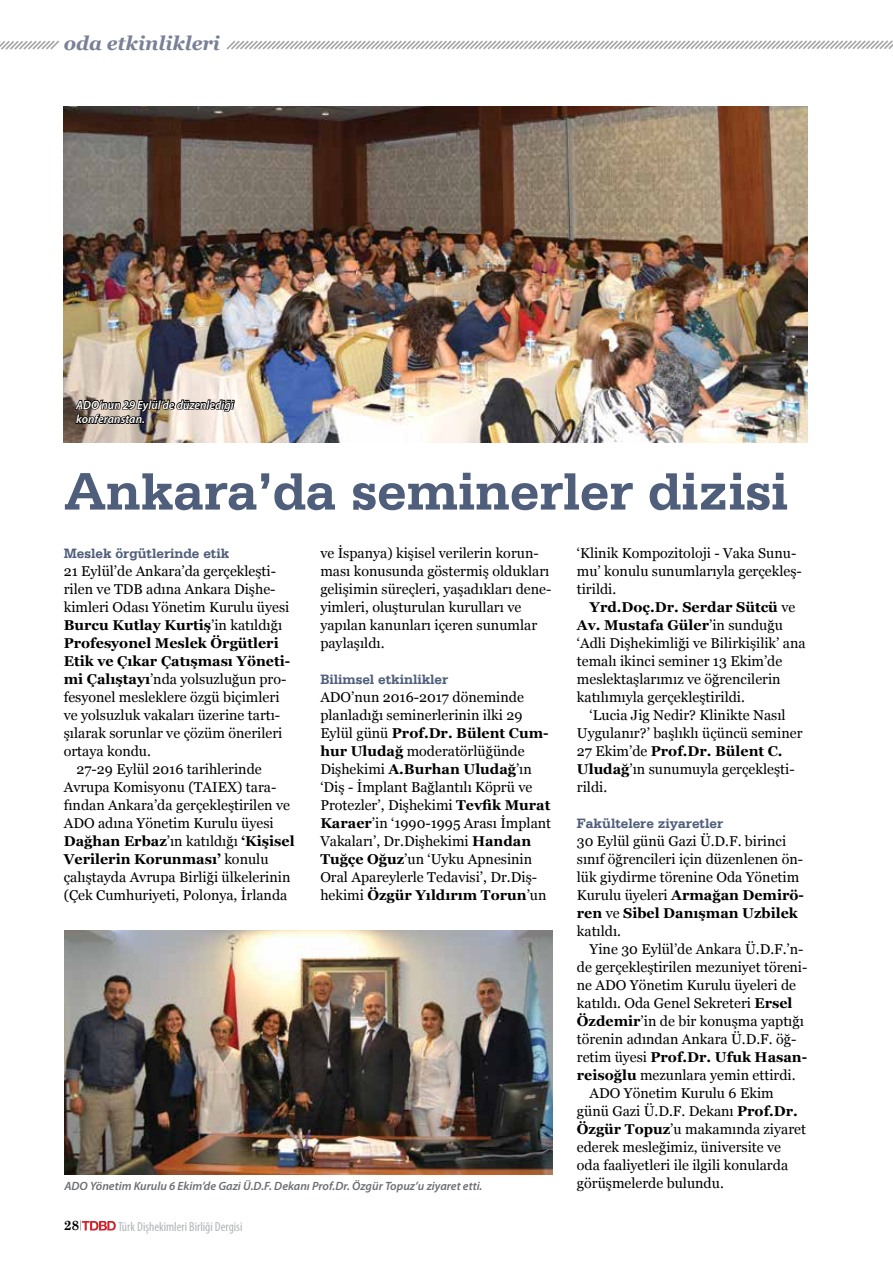
<style>
.page{position:relative;width:893px;height:1263px;background:#fff}
.page>*{position:absolute;margin:0;border:0;box-sizing:border-box;transform-origin:0 0}
.t1{font:700 55.5px "Serifa BT";color:#4f5e7b}
.t2{font:italic 700 19.5px "Georgia";letter-spacing:-.005em;color:#7a8097}
.t3{font:14.25px/18px "Georgia";color:#000}
.t4{font:700 14.25px "Georgia";color:#000}
.t5{font:700 14.25px "Serifa BT";color:#4f5e7b}
.t6{font:700 13.5px "Century Schoolbook";color:#000}
.t7{font:condensed 13.05px "Myriad Pro";color:#b1b4b6}
.t8{font:italic 600 12px "Myriad Pro";color:#6d6e71}
.t9{font:italic 600 12px/14.4px "Myriad Pro";color:#fff}
.s1{font-weight:400}
.s2{font-weight:700}
.s3{font-family:"Serifa BT";font-weight:700;color:#4f5e7b}
</style>
<div class="page">
<svg style="left:0;top:40px;width:59px;height:10px"></svg>
<svg style="left:226px;top:40px;width:667px;height:10px"></svg>
<svg style="left:80px;top:1220px;width:36px;height:10px"></svg>
<img style="left:64px;top:106px;width:744px;height:336px">
<img style="left:73px;top:388px;width:163px;height:49px">
<img style="left:64px;top:930px;width:488px;height:244px">
<p class="t2" style="left:64px;top:32px;width:158px">oda etkinlikleri</p>
<p class="t9" style="left:76px;top:397px;width:159px">ADO’nun 29 Eylül’de düzenlediği konferanstan.</p>
<p class="t1" style="left:64px;top:457px;width:725px">Ankara’da seminerler dizisi</p>
<p class="t5" style="left:64px;top:544px;width:167px">Meslek örgütlerinde etik</p>
<p class="t3" style="left:64px;top:562px;width:214px">21 Eylül’de Ankara’da gerçekleşti-</p>
<p class="t3" style="left:64px;top:580px;width:213px">rilen ve TDB adına Ankara Dişhe-</p>
<p class="t3" style="left:64px;top:598px;width:227px">kimleri Odası Yönetim Kurulu üyesi</p>
<p class="t4" style="left:64px;top:617px;width:220px">Burcu Kutlay Kurtiş<span class="s1">’in katıldığı</span></p>
<p class="t4" style="left:64px;top:635px;width:216px">Profesyonel Meslek Örgütleri</p>
<p class="t4" style="left:64px;top:653px;width:228px">Etik ve Çıkar Çatışması Yöneti-</p>
<p class="t3" style="left:64px;top:670px;width:224px"><span class="s2">mi Çalıştayı</span>’nda yolsuzluğun pro-</p>
<p class="t3" style="left:64px;top:688px;width:217px">fesyonel mesleklere özgü biçimleri</p>
<p class="t3" style="left:64px;top:706px;width:218px">ve yolsuzluk vakaları üzerine tartı-</p>
<p class="t3" style="left:64px;top:724px;width:220px">şılarak sorunlar ve çözüm önerileri</p>
<p class="t3" style="left:64px;top:742px;width:89px">ortaya kondu.</p>
<p class="t3" style="left:77px;top:760px;width:187px">27-29 Eylül 2016 tarihlerinde</p>
<p class="t3" style="left:64px;top:778px;width:214px">Avrupa Komisyonu (TAIEX) tara-</p>
<p class="t3" style="left:64px;top:796px;width:228px">fından Ankara’da gerçekleştirilen ve</p>
<p class="t3" style="left:64px;top:814px;width:211px">ADO adına Yönetim Kurulu üyesi</p>
<p class="t4" style="left:64px;top:833px;width:232px">Dağhan Erbaz<span class="s1">’ın katıldığı</span> ‘Kişisel</p>
<p class="t4" style="left:64px;top:851px;width:206px">Verilerin Korunması’ <span class="s1">konulu</span></p>
<p class="t3" style="left:64px;top:868px;width:228px">çalıştayda Avrupa Birliği ülkelerinin</p>
<p class="t3" style="left:64px;top:886px;width:225px">(Çek Cumhuriyeti, Polonya, İrlanda</p>
<p class="t3" style="left:320px;top:544px;width:233px">ve İspanya) kişisel verilerin korun&shy;ması konusunda göstermiş oldukları gelişimin süreçleri, yaşadıkları dene&shy;yimleri, oluşturulan kurulları ve yapılan kanunları içeren sunumlar paylaşıldı.</p>
<p class="t3" style="left:320px;top:670px;width:232px"><span class="s3">Bilimsel etkinlikler<br></span>ADO’nun 2016-2017 döneminde planladığı seminerlerinin ilki 29<br>Eylül günü <span class="s2">Prof.Dr. Bülent Cum&shy;hur Uludağ</span> moderatörlüğünde<br>Dişhekimi <span class="s2">A.Burhan Uludağ</span>’ın ‘Diş - İmplant Bağlantılı Köprü ve<br>Protezler’, Dişhekimi <span class="s2">Tevfik Murat<br>Karaer</span>’in ‘1990-1995 Arası İmplant<br>Vakaları’, Dr.Dişhekimi <span class="s2">Handan<br>Tuğçe Oğuz</span>’un ‘Uyku Apnesinin<br>Oral Apareylerle Tedavisi’, Dr.Diş&shy;hekimi <span class="s2">Özgür Yıldırım Torun</span>’un</p>
<p class="t8" style="left:64px;top:1178px;width:419px">ADO Yönetim Kurulu 6 Ekim’de Gazi Ü.D.F. Dekanı Prof.Dr. Özgür Topuz’u ziyaret etti.</p>
<p class="t6" style="left:64px;top:1215px;width:17px">28</p>
<p class="t7" style="left:118px;top:1218px;width:126px">Türk Dişhekimleri Birliği Dergisi</p>
<p class="t3" style="left:577px;top:544px;width:221px">‘Klinik Kompozitoloji - Vaka Sunu-</p>
<p class="t3" style="left:577px;top:562px;width:226px">mu’ konulu sunumlarıyla gerçekleş-</p>
<p class="t3" style="left:577px;top:580px;width:41px">tirildi.</p>
<p class="t4" style="left:590px;top:599px;width:207px">Yrd.Doç.Dr. Serdar Sütcü <span class="s1">ve</span></p>
<p class="t4" style="left:577px;top:617px;width:208px">Av. Mustafa Güler<span class="s1">’in sunduğu</span></p>
<p class="t3" style="left:577px;top:634px;width:230px">‘Adli Dişhekimliği ve Bilirkişilik’ ana</p>
<p class="t3" style="left:577px;top:652px;width:207px">temalı ikinci seminer 13 Ekim’de</p>
<p class="t3" style="left:577px;top:670px;width:205px">meslektaşlarımız ve öğrencilerin</p>
<p class="t3" style="left:577px;top:688px;width:170px">katılımıyla gerçekleştirildi.</p>
<p class="t3" style="left:590px;top:706px;width:197px">‘Lucia Jig Nedir? Klinikte Nasıl</p>
<p class="t3" style="left:577px;top:724px;width:227px">Uygulanır?’ başlıklı üçüncü seminer</p>
<p class="t4" style="left:577px;top:743px;width:207px"><span class="s1">27 Ekim’de</span> Prof.Dr. Bülent C.</p>
<p class="t3" style="left:577px;top:760px;width:219px"><span class="s2">Uludağ</span>’ın sunumuyla gerçekleşti-</p>
<p class="t3" style="left:577px;top:778px;width:32px">rildi.</p>
<p class="t5" style="left:577px;top:814px;width:148px">Fakültelere ziyaretler</p>
<p class="t3" style="left:577px;top:832px;width:211px">30 Eylül günü Gazi Ü.D.F. birinci</p>
<p class="t3" style="left:577px;top:850px;width:228px">sınıf öğrencileri için düzenlenen ön-</p>
<p class="t3" style="left:577px;top:868px;width:224px">lük giydirme törenine Oda Yönetim</p>
<p class="t4" style="left:577px;top:887px;width:229px"><span class="s1">Kurulu üyeleri</span> Armağan Demirö-</p>
<p class="t4" style="left:577px;top:905px;width:223px">ren <span class="s1">ve</span> Sibel Danışman Uzbilek</p>
<p class="t3" style="left:577px;top:922px;width:46px">katıldı.</p>
<p class="t3" style="left:590px;top:940px;width:215px">Yine 30 Eylül’de Ankara Ü.D.F.’n-</p>
<p class="t3" style="left:577px;top:958px;width:232px">de gerçekleştirilen mezuniyet töreni-</p>
<p class="t3" style="left:577px;top:976px;width:221px">ne ADO Yönetim Kurulu üyeleri de</p>
<p class="t3" style="left:577px;top:994px;width:217px">katıldı. Oda Genel Sekreteri <span class="s2">Ersel</span></p>
<p class="t3" style="left:577px;top:1012px;width:228px"><span class="s2">Özdemir</span>’in de bir konuşma yaptığı</p>
<p class="t3" style="left:577px;top:1030px;width:221px">törenin adından Ankara Ü.D.F. öğ-</p>
<p class="t4" style="left:577px;top:1049px;width:232px"><span class="s1">retim üyesi</span> Prof.Dr. Ufuk Hasan-</p>
<p class="t3" style="left:577px;top:1066px;width:220px"><span class="s2">reisoğlu</span> mezunlara yemin ettirdi.</p>
<p class="t3" style="left:590px;top:1084px;width:186px">ADO Yönetim Kurulu 6 Ekim</p>
<p class="t3" style="left:577px;top:1102px;width:223px">günü Gazi Ü.D.F. Dekanı <span class="s2">Prof.Dr.</span></p>
<p class="t3" style="left:577px;top:1120px;width:231px"><span class="s2">Özgür Topuz</span>’u makamında ziyaret</p>
<p class="t3" style="left:577px;top:1138px;width:206px">ederek mesleğimiz, üniversite ve</p>
<p class="t3" style="left:577px;top:1156px;width:213px">oda faaliyetleri ile ilgili konularda</p>
<p class="t3" style="left:577px;top:1174px;width:148px">görüşmelerde bulundu.</p>
</div>
